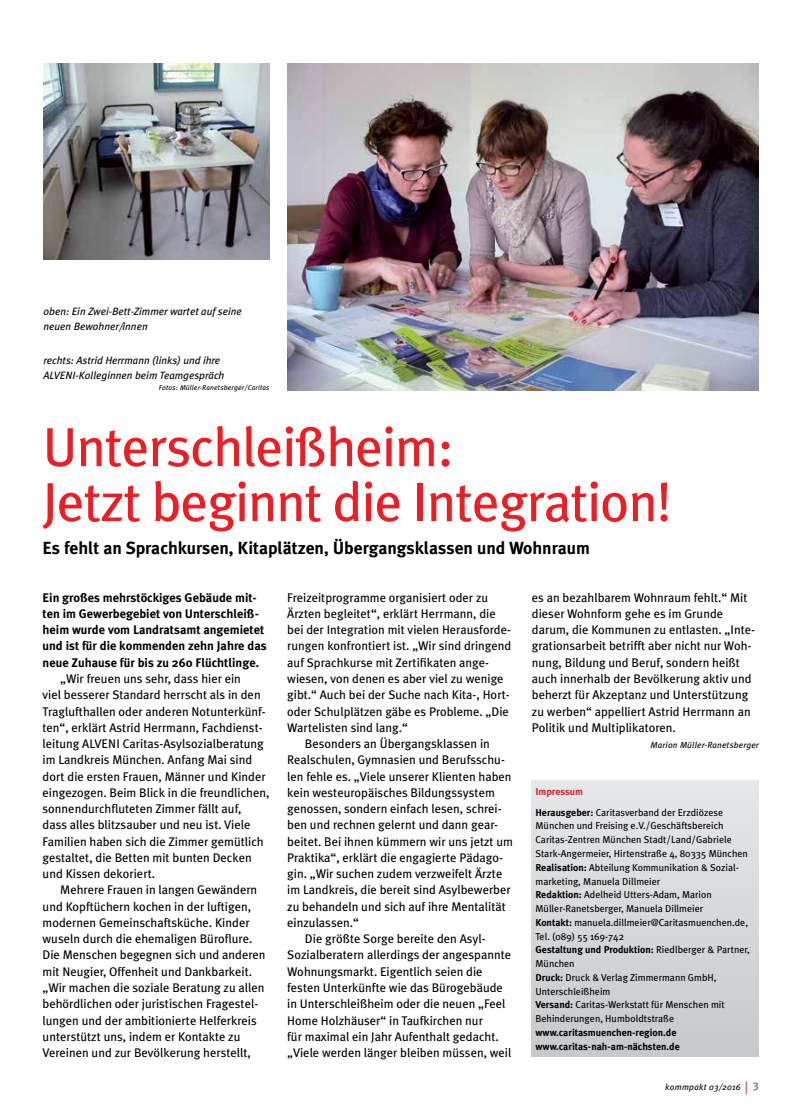
<style>
.page{position:relative;width:805px;height:1117px;background:#fff}
.page>*{position:absolute;margin:0;border:0;box-sizing:border-box;transform-origin:0 0}
.t1{font:55px/55px "Meta Plus";letter-spacing:-.02em;color:#ed1d24}
.t2{font:700 17.5px "Meta Plus";color:#000}
.t3{font:12.5px/16.2px "Meta Plus";color:#000}
.t4{font:700 12.5px/16.2px "Meta Plus";color:#000}
.t5{font:italic 10.62px/15px "Meta Plus";color:#000}
.t6{font:10px/13.8px "Meta Plus";color:#000}
.t7{font:700 10px/13.8px "Meta Plus";color:#000}
.t8{font:italic 8.75px "Meta Plus";letter-spacing:.02em;color:#000}
.t9{font:italic 7.12px "Meta Plus";letter-spacing:.02em;color:#000}
.s1{font-weight:700;color:#ed1d24}
.s2{font-weight:700}
.s3{font-style:normal;font-size:16.88px;color:#ed1d24}
.s4{font-family:"Meta Plus Bold Caps";font-style:normal;font-size:11.25px;color:#808285}
</style>
<div class="page">
<img style="left:44px;top:64px;width:225px;height:196px">
<img style="left:287px;top:64px;width:471px;height:326px">
<div style="left:531px;top:780px;width:227px;height:275px;background:linear-gradient(to bottom,#e6e7e8,#c7c9cb)"></div>
<p class="t5" style="left:43px;top:303px;width:200px">oben: Ein Zwei-Bett-Zimmer wartet auf seine neuen Bewohner/innen</p>
<p class="t5" style="left:43px;top:352px;width:182px">rechts: Astrid Herrmann (links) und ihre<br>ALVENI-Kolleginnen beim Teamgespräch</p>
<p class="t9" style="left:159px;top:383px;width:112px">Fotos: Müller-Ranetsberger/ Caritas</p>
<h1 class="t1" style="left:43px;top:419px;width:630px">Unterschleißheim:<br>Jetzt beginnt die Integration!</h1>
<h2 class="t2" style="left:43px;top:538px;width:549px">Es fehlt an Sprachkursen, Kitaplätzen, Übergangsklassen und Wohnraum</h2>
<p class="t4" style="left:43px;top:589px;width:226px">Ein großes mehrstöckiges Gebäude mit&shy;ten im Gewerbegebiet von Unterschleiß&shy;heim wurde vom Landratsamt angemietet und ist für die kommenden zehn Jahre das neue Zuhause für bis zu 260 Flüchtlinge.</p>
<p class="t3" style="left:43px;top:670px;width:228px;text-indent:18px">„Wir freuen uns sehr, dass hier ein<br>viel besserer Standard herrscht als in den Traglufthallen oder anderen Notunterkünf&shy;ten“, erklärt Astrid Herrmann, Fachdienst&shy;leitung ALVENI Caritas-Asylsozialberatung im Landkreis München. Anfang Mai sind dort die ersten Frauen, Männer und Kinder eingezogen. Beim Blick in die freundlichen, sonnendurchfluteten Zimmer fällt auf,<br>dass alles blitzsauber und neu ist. Viele Familien haben sich die Zimmer gemütlich gestaltet, die Betten mit bunten Decken und Kissen dekoriert.</p>
<p class="t3" style="left:43px;top:881px;width:224px;text-indent:18px">Mehrere Frauen in langen Gewändern und Kopftüchern kochen in der luftigen, modernen Gemeinschaftsküche. Kinder wuseln durch die ehemaligen Büroflure.<br>Die Menschen begegnen sich und anderen mit Neugier, Offenheit und Dankbarkeit. „Wir machen die soziale Beratung zu allen behördlichen oder juristischen Fragestel&shy;lungen und der ambitionierte Helferkreis unterstützt uns, indem er Kontakte zu Vereinen und zur Bevölkerung herstellt,</p>
<p class="t3" style="left:287px;top:589px;width:202px">Freizeitprogramme organisiert oder zu</p>
<p class="t3" style="left:287px;top:605px;width:210px">Ärzten begleitet“, erklärt Herrmann, die</p>
<p class="t3" style="left:287px;top:621px;width:225px">bei der Integration mit vielen Herausforde-</p>
<p class="t3" style="left:287px;top:637px;width:225px">rungen konfrontiert ist. „Wir sind dringend</p>
<p class="t3" style="left:287px;top:654px;width:203px">auf Sprachkurse mit Zertifikaten ange-</p>
<p class="t3" style="left:287px;top:670px;width:218px">wiesen, von denen es aber viel zu wenige</p>
<p class="t3" style="left:287px;top:686px;width:224px">gibt.“ Auch bei der Suche nach Kita-, Hort-</p>
<p class="t3" style="left:287px;top:702px;width:223px">oder Schulplätzen gäbe es Probleme. „Die</p>
<p class="t3" style="left:287px;top:719px;width:122px">Wartelisten sind lang.“</p>
<p class="t3" style="left:305px;top:735px;width:186px">Besonders an Übergangsklassen in</p>
<p class="t3" style="left:287px;top:751px;width:219px">Realschulen, Gymnasien und Berufsschu-</p>
<p class="t3" style="left:287px;top:767px;width:226px">len fehle es. „Viele unserer Klienten haben</p>
<p class="t3" style="left:287px;top:784px;width:209px">kein westeuropäisches Bildungssystem</p>
<p class="t3" style="left:287px;top:800px;width:216px">genossen, sondern einfach lesen, schrei-</p>
<p class="t3" style="left:287px;top:816px;width:212px">ben und rechnen gelernt und dann gear-</p>
<p class="t3" style="left:287px;top:832px;width:227px">beitet. Bei ihnen kümmern wir uns jetzt um</p>
<p class="t3" style="left:287px;top:849px;width:217px">Praktika“, erklärt die engagierte Pädago-</p>
<p class="t3" style="left:287px;top:865px;width:216px">gin. „Wir suchen zudem verzweifelt Ärzte</p>
<p class="t3" style="left:287px;top:881px;width:225px">im Landkreis, die bereit sind Asylbewerber</p>
<p class="t3" style="left:287px;top:897px;width:220px">zu behandeln und sich auf ihre Mentalität</p>
<p class="t3" style="left:287px;top:914px;width:73px">einzulassen.“</p>
<p class="t3" style="left:305px;top:930px;width:182px">Die größte Sorge bereite den Asyl-</p>
<p class="t3" style="left:287px;top:946px;width:225px">Sozialberatern allerdings der angespannte</p>
<p class="t3" style="left:287px;top:962px;width:197px">Wohnungsmarkt. Eigentlich seien die</p>
<p class="t3" style="left:287px;top:979px;width:217px">festen Unterkünfte wie das Bürogebäude</p>
<p class="t3" style="left:287px;top:995px;width:220px">in Unterschleißheim oder die neuen „Feel</p>
<p class="t3" style="left:287px;top:1011px;width:197px">Home Holzhäuser“ in Taufkirchen nur</p>
<p class="t3" style="left:287px;top:1027px;width:213px">für maximal ein Jahr Aufenthalt gedacht.</p>
<p class="t3" style="left:287px;top:1044px;width:225px">„Viele werden länger bleiben müssen, weil</p>
<p class="t3" style="left:531px;top:589px;width:224px">es an bezahlbarem Wohnraum fehlt.“ Mit dieser Wohnform gehe es im Grunde darum, die Kommunen zu entlasten. „Inte&shy;grationsarbeit betrifft aber nicht nur Woh&shy;nung, Bildung und Beruf, sondern heißt auch innerhalb der Bevölkerung aktiv und beherzt für Akzeptanz und Unterstützung zu werben“ appelliert Astrid Herrmann an Politik und Multiplikatoren.</p>
<p class="t8" style="left:650px;top:739px;width:110px">Marion Müller-Ranetsberger</p>
<p class="t6" style="left:535px;top:780px;width:189px;line-height:20.9px"><span class="s1">I mpressum<br></span><span class="s2">Herausgeber:</span> Caritasverband der Erzdiözese</p>
<p class="t6" style="left:535px;top:818px;width:216px">München und Freising e.V./Geschäftsbereich Caritas-Zentren München Stadt/Land/Gabriele Stark-Angermeier, Hirtenstraße 4, 80335 München <span class="s2">Realisation:</span> Abteilung Kommunikation &amp; Sozial&shy;marketing, Manuela Dillmeier<br><span class="s2">Redaktion:</span> Adelheid Utters-Adam, Marion Müller-Ranetsberger, Manuela Dillmeier<br><span class="s2">Kontakt:</span> manuela.dillmeier@Caritasmuenchen.de, Tel. (089) 55 169-742<br><span class="s2">Gestaltung und Produktion:</span> Riedlberger &amp; Partner, München<br><span class="s2">Druck:</span> Druck &amp; Verlag Zimmermann GmbH, Unterschleißheim<br><span class="s2">Versand:</span> Caritas-Werkstatt für Menschen mit Behinderungen, Humboldtstraße</p>
<p class="t7" style="left:535px;top:1025px;width:146px">www.caritasmuenchen-region.de www.caritas-nah-am-nächsten.de</p>
<p class="t8" style="left:665px;top:1081px;width:95px">kommpakt 03/2016 <span class="s3">|</span> <span class="s4">3</span></p>
</div>
